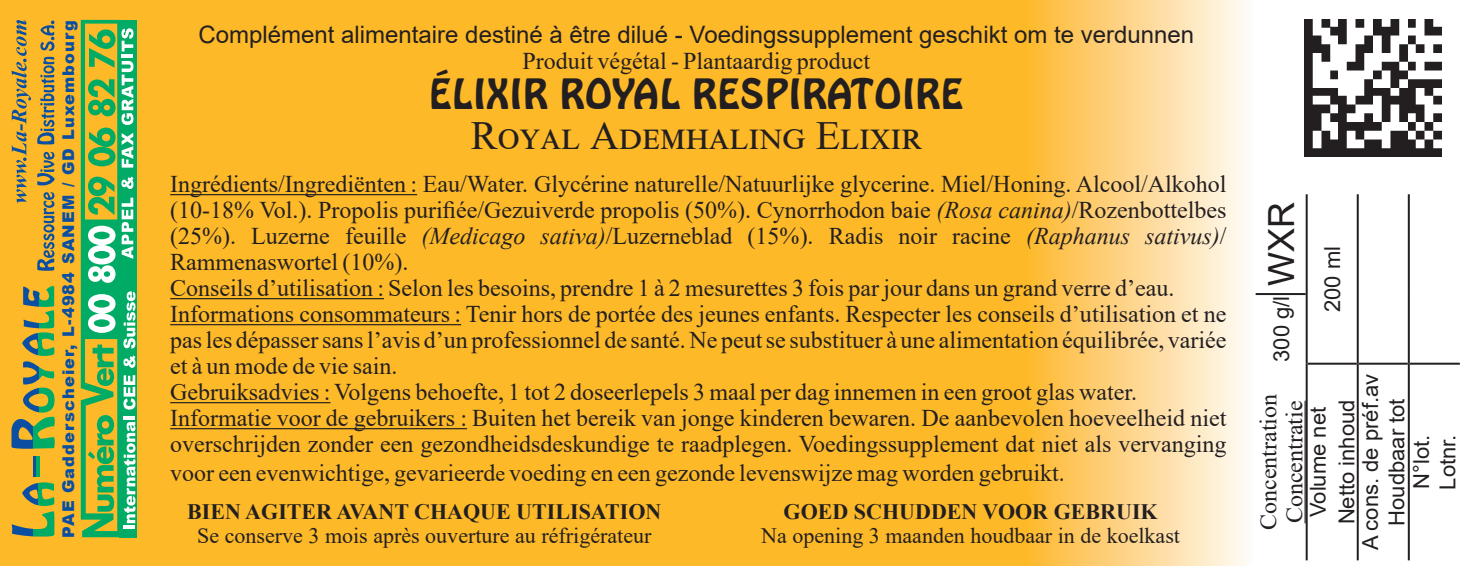
<style>
.page{position:relative;width:1475px;height:567px;background:#fff}
.page>*{position:absolute;margin:0;border:0;box-sizing:border-box;transform-origin:0 0}
.Nom_Produit{font:40px "Hobo BT";color:#231f20}
.Sous_Nom{font:40px "Times New Roman";color:#231f20}
.Code_Produit{font:36px "Arial";color:#231f20}
.Ingédients{font:24px/26px "Times New Roman";color:#231f20;text-align:justify}
.Complément_alimentai{font:24px "Arial";color:#231f20}
.Conso_Jour{font:22px "Times New Roman";color:#231f20}
.Conso_Jour-2{font:700 22px "Times New Roman";color:#231f20}
.DLC{font:22px "Arial";color:#231f20}
.Poids_Net{font:22px "Arial";color:#231f20}
.Nb_gélules{font:22px "Arial";color:#231f20}
.t1{font:900 16px "Arial";letter-spacing:.07em;color:#0a4fa2}
.s1{font-style:italic}
.s2{font-size:22px}
</style>
<div class="page">
<div style="left:0;top:0;width:1474px;height:565px;background:#fdb928"></div>
<div style="left:1138px;top:0;width:336px;height:565px;background:#fff"></div>
<div style="left:1024px;top:0;width:229px;height:565px;background:linear-gradient(to right,#feb72d,#fefbf9)"></div>
<svg style="left:12px;top:110px;width:15px;height:93px"></svg>
<svg style="left:16px;top:99px;width:11px;height:10px"></svg>
<svg style="left:11px;top:47px;width:20px;height:53px"></svg>
<svg style="left:16px;top:36px;width:11px;height:10px"></svg>
<svg style="left:16px;top:20px;width:10px;height:16px"></svg>
<svg style="left:37px;top:192px;width:18px;height:79px"></svg>
<svg style="left:37px;top:152px;width:18px;height:33px"></svg>
<svg style="left:37px;top:57px;width:18px;height:87px"></svg>
<svg style="left:40px;top:21px;width:15px;height:30px"></svg>
<svg style="left:12px;top:482px;width:42px;height:55px"></svg>
<svg style="left:11px;top:286px;width:44px;height:163px"></svg>
<svg style="left:33px;top:456px;width:6px;height:21px"></svg>
<svg style="left:135px;top:20px;width:2px;height:517px"></svg>
<svg style="left:81px;top:20px;width:54px;height:517px"></svg>
<img style="left:1304px;top:20px;width:136px;height:136px">
<hr style="left:1305px;top:364px;width:2px;height:196px;background:#231f20">
<hr style="left:1305px;top:294px;width:2px;height:70px;background:#231f20">
<hr style="left:1307px;top:363px;width:49px;height:2px;background:#231f20">
<hr style="left:1305px;top:194px;width:2px;height:100px;background:#231f20">
<hr style="left:1356px;top:364px;width:2px;height:196px;background:#231f20">
<hr style="left:1356px;top:294px;width:2px;height:70px;background:#231f20">
<hr style="left:1358px;top:363px;width:49px;height:2px;background:#231f20">
<hr style="left:1356px;top:194px;width:2px;height:100px;background:#231f20">
<hr style="left:1407px;top:364px;width:2px;height:196px;background:#231f20">
<hr style="left:1407px;top:294px;width:2px;height:70px;background:#231f20">
<hr style="left:1409px;top:363px;width:50px;height:2px;background:#231f20">
<hr style="left:1407px;top:194px;width:2px;height:100px;background:#231f20">
<hr style="left:1255px;top:293px;width:50px;height:2px;background:#231f20">
<hr style="left:1304px;top:401px;width:1px;height:122px;background:#231f20">
<hr style="left:170px;top:194px;width:247px;height:1px;background:#231f20">
<hr style="left:170px;top:298px;width:214px;height:1px;background:#231f20">
<hr style="left:170px;top:324px;width:291px;height:1px;background:#231f20">
<hr style="left:170px;top:402px;width:160px;height:1px;background:#231f20">
<hr style="left:170px;top:428px;width:297px;height:1px;background:#231f20">
<p class="t1" style="left:57px;top:538px;width:519px;rotate:-90deg">PAE Gadderscheier, L-4984 SANEM / GD Luxembourg</p>
<p class="Complément_alimentai" style="left:198px;top:18px;width:997px">Complément alimentaire destiné à être dilué - Voedingssupplement geschikt om te verdunnen</p>
<p class="Ingédients" style="left:522px;top:47px;width:349px">Produit végétal - Plantaardig product</p>
<p class="Nom_Produit" style="left:429px;top:70px;width:536px">ÉLIXIR ROYAL RESPIRATOIRE</p>
<p class="Sous_Nom" style="left:470px;top:107px;width:445px">Royal Ademhaling Elixir</p>
<p class="Ingédients" style="left:170px;top:170px;width:1057px">Ingrédients/Ingrediënten : Eau/Water. Glycérine naturelle/Natuurlijke glycerine. Miel/Honing. Alcool/Alkohol (10-18% Vol.). Propolis purifiée/Gezuiverde propolis (50%). Cynorrhodon baie <span class="s1">(Rosa canina)</span>/Rozenbottelbes (25%). Luzerne feuille <span class="s1">(Medicago sativa)</span>/Luzerneblad (15%). Radis noir racine <span class="s1">(Raphanus sativus)</span>/ Rammenaswortel (10%).</p>
<p class="Ingédients" style="left:170px;top:274px;width:1005px">Conseils d’utilisation : Selon les besoins, prendre 1 à 2 mesurettes 3 fois par jour dans un grand verre d’eau.</p>
<p class="Ingédients" style="left:170px;top:300px;width:1057px">Informations consommateurs : Tenir hors de portée des jeunes enfants. Respecter les conseils d’utilisation et ne pas les dépasser sans l’avis d’un professionnel de santé. Ne peut se substituer à une alimentation équilibrée, variée et à un mode de vie sain.</p>
<p class="Ingédients" style="left:170px;top:378px;width:968px">Gebruiksadvies : Volgens behoefte, 1 tot 2 doseerlepels 3 maal per dag innemen in een groot glas water.</p>
<p class="Ingédients" style="left:170px;top:404px;width:1057px">Informatie voor de gebruikers : Buiten het bereik van jonge kinderen bewaren. De aanbevolen hoeveelheid niet overschrijden zonder een gezondheidsdeskundige te raadplegen. Voedingssupplement dat niet als vervanging</p>
<p class="Ingédients" style="left:170px;top:459px;width:895px">voor een evenwichtige, gevarieerd<span class="s2">e</span> voeding en een gezonde levenswijze mag worden gebruikt.</p>
<p class="Conso_Jour-2" style="left:187px;top:496px;width:475px">BIEN AGITER AVANT CHAQUE UTILISATION</p>
<p class="Conso_Jour" style="left:197px;top:520px;width:455px">Se conserve 3 mois après ouverture au réfrigérateur</p>
<p class="Conso_Jour-2" style="left:783px;top:496px;width:375px">GOED SCHUDDEN VOOR GEBRUIK</p>
<p class="Conso_Jour" style="left:761px;top:520px;width:420px">Na opening 3 maanden houdbaar in de koelkast</p>
<p class="Code_Produit" style="left:1256px;top:286px;width:85px;rotate:-90deg">WXR</p>
<p class="Nb_gélules" style="left:1265px;top:362px;width:68px;rotate:-90deg">300 g/l</p>
<p class="Poids_Net" style="left:1316px;top:312px;width:68px;rotate:-90deg">200 ml</p>
<p class="DLC" style="left:1354px;top:550px;width:178px;rotate:-90deg">A cons. de préf.av</p>
<p class="Ingédients" style="left:1254px;top:530px;width:137px;rotate:-90deg">Concentration</p>
<p class="Ingédients" style="left:1280px;top:523px;width:124px;rotate:-90deg">Concentratie</p>
<p class="DLC" style="left:1381px;top:526px;width:129px;rotate:-90deg">Houdbaar tot</p>
<p class="Poids_Net" style="left:1302px;top:517px;width:112px;rotate:-90deg">Volume net</p>
<p class="Poids_Net" style="left:1331px;top:524px;width:126px;rotate:-90deg">Netto inhoud</p>
<p class="DLC" style="left:1405px;top:489px;width:56px;rotate:-90deg">N°lot.</p>
<p class="DLC" style="left:1432px;top:490px;width:57px;rotate:-90deg">Lotnr.</p>
</div>
